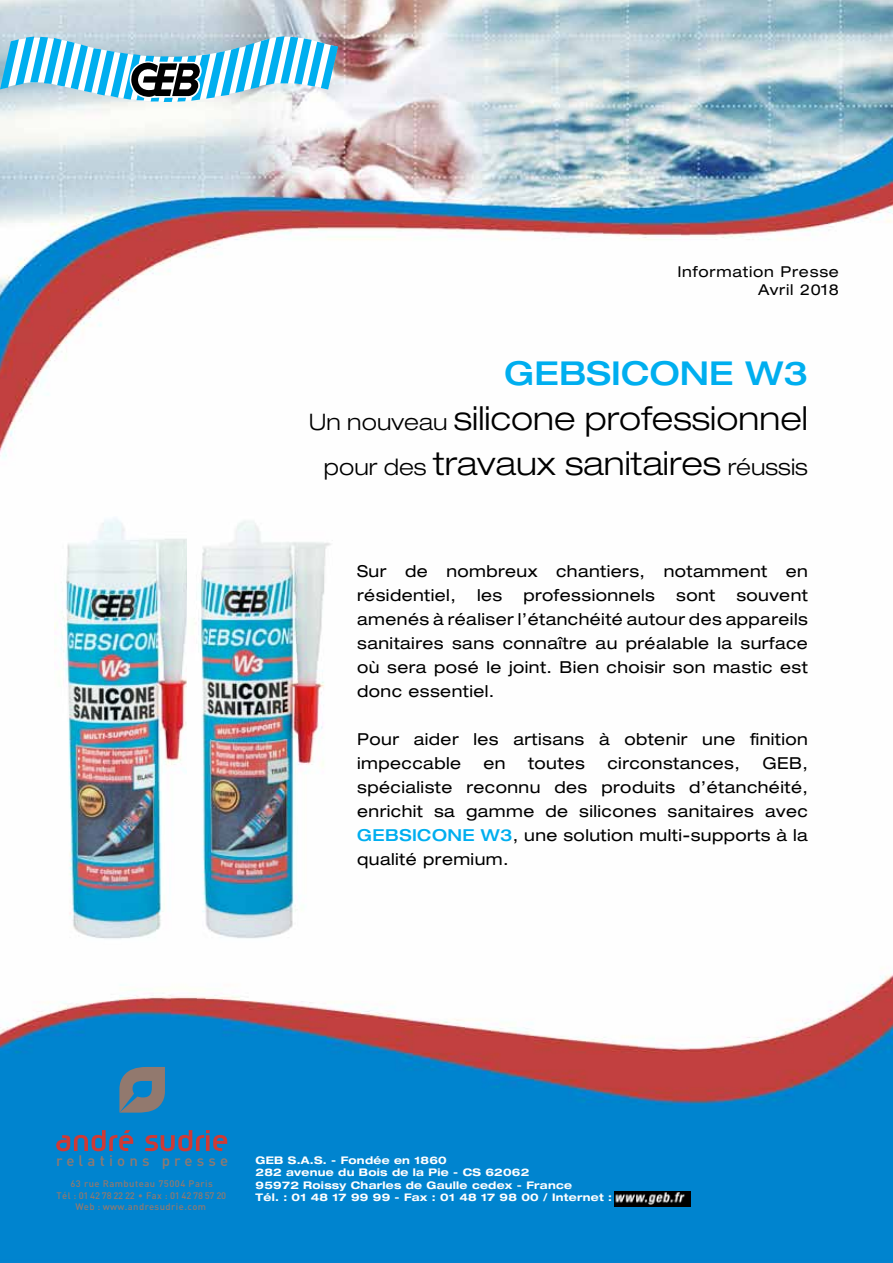
<style>
.page{position:relative;width:893px;height:1263px;background:#fff}
.page>*{position:absolute;margin:0;border:0;box-sizing:border-box;transform-origin:0 0}
.t1{font:300 expanded 33px/45px "Helvetica Neue";letter-spacing:.005em;color:#000;text-align:right}
.t2{font:expanded 16.5px/24px "Helvetica Neue";letter-spacing:.025em;color:#000}
.t3{font:expanded 15px/18px "Helvetica Neue";letter-spacing:.05em;color:#000;text-align:right}
.t4{font:500 15px "DIN";letter-spacing:.28em;color:#92796e}
.t5{font:700 expanded 10.5px/12.6px "Helvetica Neue";letter-spacing:.025em;color:#fff}
.t6{font:500 9.45px/11.9px "DIN";letter-spacing:.05em;color:#92796e;text-align:center}
.s1{font-weight:500;color:#00aeef}
.s2{font-size:22.8px}
</style>
<div class="page">
<img style="left:0;top:0;width:893px;height:1263px">
<img style="left:614px;top:1192px;width:76px;height:14px">
<svg style="left:119px;top:1067px;width:46px;height:45px;background:#6b7b87"></svg>
<svg style="left:56px;top:1130px;width:77px;height:21px;background:#4f6793"></svg>
<svg style="left:145px;top:1130px;width:82px;height:21px;background:#4f6793"></svg>
<svg style="left:0;top:36px;width:338px;height:66px"></svg>
<img style="left:54px;top:516px;width:151px;height:432px">
<img style="left:187px;top:516px;width:145px;height:431px">
<p class="t3" style="left:677px;top:262px;width:163px">Information Presse<br>Avril 2018</p>
<h1 class="t1" style="left:309px;top:350px;width:501px"><span class="s1">GEBSICONE W3<br></span><span class="s2">Un nouveau</span> silicone professionnel <span class="s2">pour des</span> travaux sanitaires <span class="s2">réussis</span></h1>
<p class="t2" style="left:357px;top:559px;width:452px">Sur de nombreux chantiers, notamment en résidentiel,</p>
<p class="t2" style="left:477px;top:583px;width:27px">les</p>
<p class="t2" style="left:523px;top:583px;width:133px">professionnels</p>
<p class="t2" style="left:676px;top:583px;width:41px">sont</p>
<p class="t2" style="left:357px;top:583px;width:452px;text-align:justify;text-indent:379px">souvent amenés à réaliser l’étanchéité autour des appareils sanitaires sans connaître au préalable la surface où sera posé le joint. Bien choisir son mastic est donc essentiel.</p>
<p class="t2" style="left:357px;top:727px;width:452px">Pour aider les artisans à obtenir une finition impeccable</p>
<p class="t2" style="left:357px;top:751px;width:452px;text-align:justify;text-indent:405px">GEB, spécialiste reconnu des produits d’étanchéité, enrichit sa gamme de silicones sanitaires avec <span class="s1">GEBSICONE W3</span>, une solution multi-supports à la qualité premium.</p>
<p class="t2" style="left:483px;top:751px;width:24px">en</p>
<p class="t2" style="left:528px;top:751px;width:59px">toutes</p>
<p class="t2" style="left:607px;top:751px;width:134px">circonstances,</p>
<p class="t4" style="left:56px;top:1151px;width:174px">relations presse</p>
<p class="t6" style="left:56px;top:1177px;width:171px">63 rue Rambuteau 75004 Paris<br>Tél : 01 42 78 22 22 • Fax : 01 42 78 57 20</p>
<p class="t6" style="left:76px;top:1200px;width:132px">Web : www.andresudrie.com</p>
<p class="t5" style="left:256px;top:1153px;width:358px">GEB S.A.S. - Fondée en 1860<br>282 avenue du Bois de la Pie - CS 62062<br>95972 Roissy Charles de Gaulle cedex - France<br>Tél. : 01 48 17 99 99 - Fax : 01 48 17 98 00 / Internet :</p>
</div>
